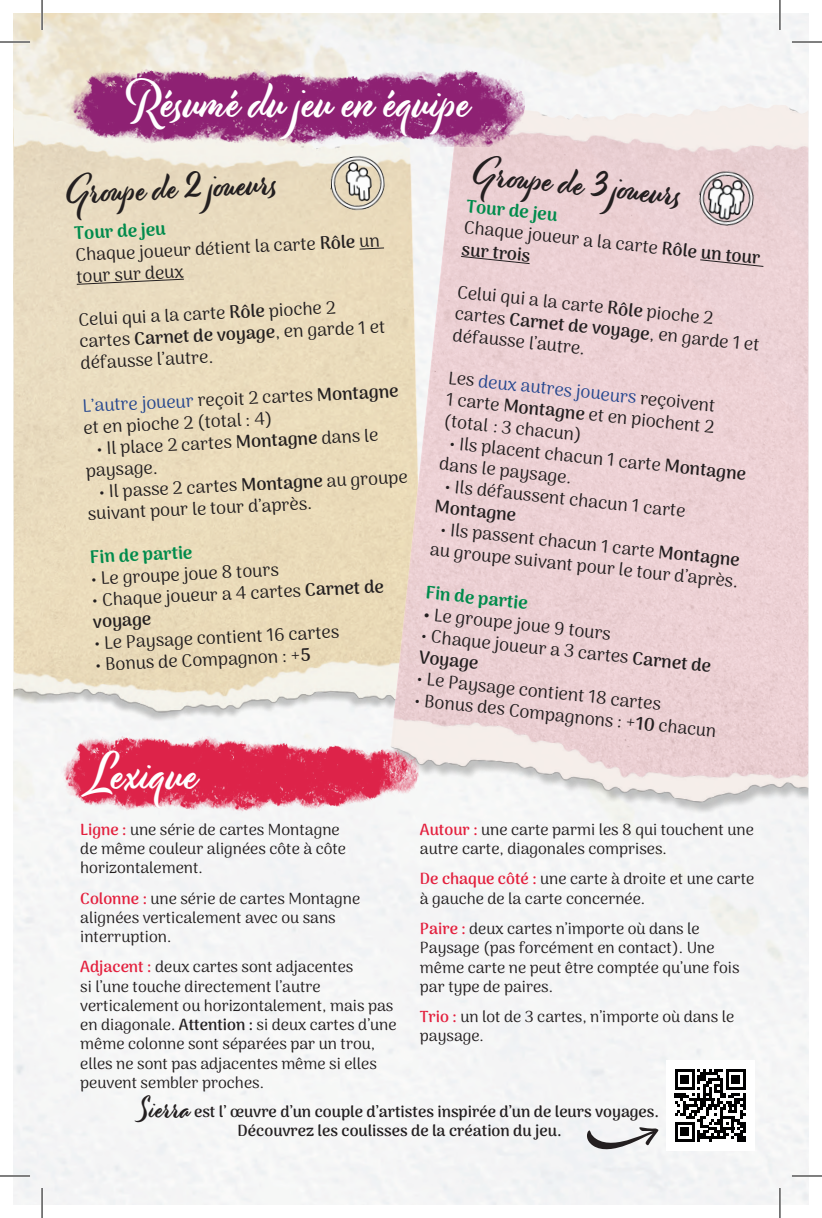
<style>
.page{position:relative;width:822px;height:1218px;background:#fff}
.page>*{position:absolute;margin:0;border:0;box-sizing:border-box;transform-origin:0 0}
.t1{font:48px "Modish";color:#fff}
.t2{font:36px "Modish";color:#231f20}
.t3{font:18px/21.6px "Arima Koshi";color:#231f20}
.t4{font:900 18px "Arima Koshi";color:#008b4c}
.t5{font:700 18px "Arima Koshi";color:#231f20}
.t6{font:16px/19.2px "Arima Koshi";color:#231f20}
.t7{font:700 16px/19.2px "Arima Koshi";color:#231f20;text-align:center}
.s1{font-weight:900;color:#008b4c}
.s2{font-weight:700}
.s3{color:#26478f}
.s4{font-weight:900}
.s5{font-weight:700;color:#e31f3d}
.s6{font-family:"Modish";font-weight:400;font-size:28px}
</style>
<div class="page">
<img style="left:324px;top:32px;width:483px;height:891px">
<img style="left:66px;top:66px;width:458px;height:80px">
<svg style="left:358px;top:247px;width:27px;height:3px"></svg>
<svg style="left:76px;top:278px;width:109px;height:7px"></svg>
<svg style="left:698px;top:259px;width:65px;height:8px"></svg>
<svg style="left:460px;top:255px;width:70px;height:10px"></svg>
<img style="left:59px;top:733px;width:360px;height:80px">
<img style="left:329px;top:154px;width:59px;height:59px">
<img style="left:695px;top:168px;width:63px;height:62px">
<svg style="left:674px;top:1069px;width:71px;height:73px"></svg>
<hr style="left:674px;top:1139px;width:20px;height:3px;background:#000001">
<div style="left:679px;top:1127px;width:9px;height:9px;background:#000001"></div>
<svg style="left:585px;top:1127px;width:73px;height:30px"></svg>
<hr style="left:791px;top:41px;width:30px;height:2px;background:#fff">
<hr style="left:0;top:42px;width:30px;height:1px;background:#000">
<hr style="left:791px;top:42px;width:30px;height:1px;background:#000">
<hr style="left:0;top:1176px;width:30px;height:1px;background:#000">
<hr style="left:791px;top:1176px;width:30px;height:1px;background:#000">
<hr style="left:42px;top:0;width:1px;height:30px;background:#000">
<hr style="left:42px;top:1188px;width:1px;height:30px;background:#000">
<hr style="left:779px;top:0;width:1px;height:30px;background:#000">
<hr style="left:779px;top:1188px;width:1px;height:30px;background:#000">
<h1 class="t1" style="left:127px;top:71px;width:346px">Résumé du jeu en équipe</h1>
<h2 class="t2" style="left:65px;top:170px;width:213px;rotate:-3deg">Grou pe de 2 jou eurs</h2>
<p class="t3" style="left:73px;top:223px;width:306px;rotate:-3deg"><span class="s1">Tour de jeu<br></span>Chaque joueur détient la carte <span class="s2">Rôle</span> un tour sur deux</p>
<p class="t3" style="left:78px;top:309px;width:307px;rotate:-3deg">Celui qui a la carte <span class="s2">Rôle</span> pioche 2 cartes <span class="s2">Carnet de voyage</span>, en garde 1 et défausse l’autre.</p>
<p class="t3" style="left:82px;top:395px;width:317px;rotate:-3deg"><span class="s3">L’autre joueur</span> reçoit 2 cartes <span class="s2">Montagne </span>et en pioche 2 (total : 4)</p>
<h2 class="t2" style="left:475px;top:150px;width:211px;rotate:6deg">Grou pe de 3 jou eurs</h2>
<p class="t3" style="left:467px;top:195px;width:299px;rotate:6deg"><span class="s1">Tour de jeu<br></span>Chaque joueur a la carte <span class="s2">Rôle un tour sur trois</span></p>
<p class="t3" style="left:458px;top:281px;width:307px;rotate:6deg">Celui qui a la carte <span class="s2">Rôle</span> pioche 2 cartes <span class="s2">Carnet de voyage</span>, en garde 1 et défausse l’autre.</p>
<p class="t3" style="left:449px;top:367px;width:271px;text-align:justify;rotate:6deg">Les <span class="s3">deux autres joueurs</span> reçoivent 1 carte <span class="s2">Montagne</span> et en piochent 2 (total : 3 chacun)</p>
<p class="t3" style="left:84px;top:439px;width:295px;text-indent:12px;rotate:-3deg">• Il place 2 cartes <span class="s2">Montagne</span> dans le paysage.</p>
<p class="t3" style="left:442px;top:431px;width:307px;text-indent:8px;rotate:6deg">• Ils placent chacun 1 carte <span class="s2">Montagne </span>dans le paysage.</p>
<p class="t3" style="left:86px;top:482px;width:322px;text-indent:12px;rotate:-3deg">• Il passe 2 cartes <span class="s2">Montagne</span> au groupe suivant pour le tour d’après.</p>
<p class="t4" style="left:89px;top:546px;width:104px;rotate:-3deg">Fin de partie</p>
<p class="t3" style="left:90px;top:568px;width:189px;rotate:-3deg">• Le groupe joue 8 tours</p>
<p class="t3" style="left:446px;top:475px;width:243px;rotate:6deg">• Ils défaussent chacun 1 carte</p>
<p class="t5" style="left:435px;top:496px;width:83px;rotate:6deg">Montagne</p>
<p class="t3" style="left:433px;top:517px;width:311px;text-align:center;rotate:6deg">• Ils passent chacun 1 carte <span class="s2">Montagne </span>au groupe suivant pour le tour d’après.</p>
<p class="t4" style="left:426px;top:582px;width:104px;rotate:6deg">Fin de partie</p>
<p class="t3" style="left:424px;top:603px;width:190px;rotate:6deg"><span class="s4">•</span> Le groupe joue 9 tours</p>
<p class="t3" style="left:91px;top:590px;width:294px;rotate:-3deg">• Chaque joueur a 4 cartes <span class="s2">Carnet de voyage</span></p>
<p class="t3" style="left:93px;top:633px;width:247px;rotate:-3deg">• Le Paysage contient 16 cartes</p>
<p class="t3" style="left:94px;top:654px;width:217px;rotate:-3deg">• Bonus de Compagnon : +<span class="s2">5</span></p>
<p class="t3" style="left:422px;top:624px;width:293px;rotate:6deg">• Chaque joueur a 3 cartes <span class="s2">Carnet de<br>Voyage</span></p>
<p class="t3" style="left:417px;top:667px;width:247px;rotate:6deg">• Le Paysage contient 18 cartes</p>
<p class="t3" style="left:415px;top:689px;width:305px;rotate:6deg">• Bonus des Compagnons : +<span class="s2">10</span> chacun</p>
<h1 class="t1" style="left:91px;top:743px;width:109px">Lexique</h1>
<p class="t6" style="left:80px;top:819px;width:267px"><span class="s5">Ligne :</span> une série de cartes Montagne de même couleur alignées côte à côte horizontalement.</p>
<p class="t6" style="left:80px;top:888px;width:281px"><span class="s5">Colonne :</span> une série de cartes Montagne alignées verticalement avec ou sans interruption.</p>
<p class="t6" style="left:80px;top:957px;width:317px"><span class="s5">Adjacent :</span> deux cartes sont adjacentes<br>si l’une touche directement l’autre verticalement ou horizontalement, mais pas en diagonale. <span class="s2">Attention :</span> si deux cartes d’une même colonne sont séparées par un trou, elles ne sont pas adjacentes même si elles peuvent sembler proches.</p>
<p class="t6" style="left:419px;top:819px;width:335px"><span class="s5">Autour :</span> une carte parmi les 8 qui touchent une autre carte, diagonales comprises.</p>
<p class="t6" style="left:419px;top:869px;width:335px"><span class="s5">De chaque côté :</span> une carte à droite et une carte à gauche de la carte concernée.</p>
<p class="t6" style="left:419px;top:919px;width:321px"><span class="s5">Paire :</span> deux cartes n’importe où dans le Paysage (pas forcément en contact). Une même carte ne peut être comptée qu’une fois par type de paires.</p>
<p class="t6" style="left:419px;top:1007px;width:316px"><span class="s5">Trio :</span> un lot de 3 cartes, n’importe où dans le paysage.</p>
<p class="t7" style="left:140px;top:1102px;width:520px"><span class="s6">Sierra</span> est l’ œuvre d’un couple d’artistes inspirée d’un de leurs voyages.<br>Découvrez les coulisses de la création du jeu.</p>
</div>
